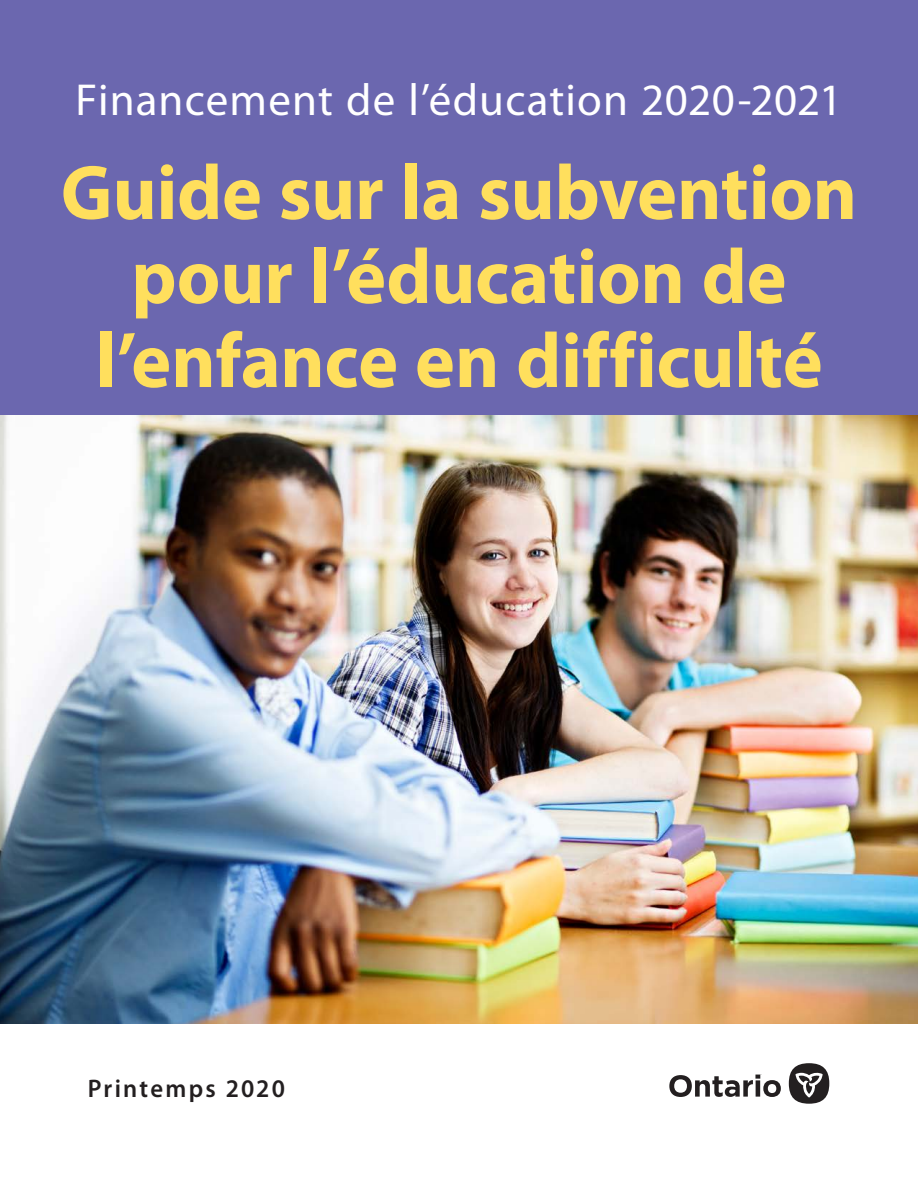
<style>
.page{position:relative;width:918px;height:1188px;background:#fff}
.page>*{position:absolute;margin:0;border:0;box-sizing:border-box;transform-origin:0 0}
.t1{font:700 78px/84px "Myriad Pro";letter-spacing:-.005em;color:#ffdf5d;text-align:center}
.t2{font:45px "Myriad Pro";letter-spacing:.025em;color:#fff}
.t3{font:600 25.5px "Myriad Pro";letter-spacing:.085em;color:#231f20}
</style>
<div class="page">
<img style="left:0;top:415px;width:918px;height:609px">
<svg style="left:669px;top:1075px;width:112px;height:22px"></svg>
<div style="left:789px;top:1063px;width:40px;height:41px;background:#231f20;border-radius:50%"></div>
<svg style="left:796px;top:1072px;width:27px;height:26px"></svg>
<div style="left:0;top:0;width:918px;height:415px;background:#6b67af"></div>
<p class="t2" style="left:76px;top:75px;width:768px">Financement de l’éducation 2020-2021</p>
<p class="t1" style="left:61px;top:152px;width:798px">Guide sur la subvention pour l’éducation de l’enfance en difficulté</p>
<p class="t3" style="left:88px;top:1074px;width:199px">Printemps 2020</p>
</div>
